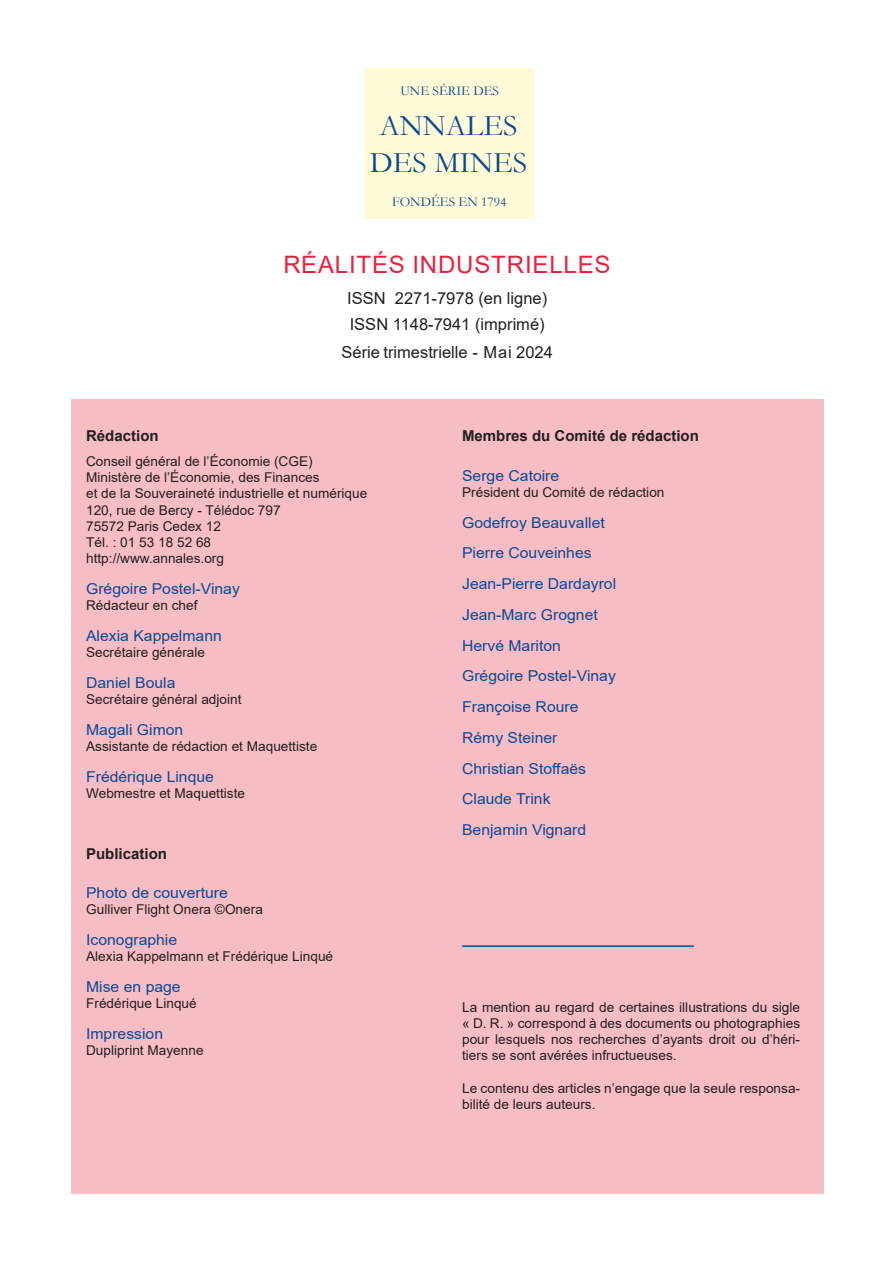
<style>
.page{position:relative;width:893px;height:1263px;background:#fff}
.page>*{position:absolute;margin:0;border:0;box-sizing:border-box;transform-origin:0 0}
.t1{font:30px/37.5px "Garamond";color:#0a4a92;text-align:center}
.t2{font:24px "Arial";letter-spacing:.035em;color:#e6223e}
.t3{font:16.5px/26.2px "Arial";color:#231f20}
.t4{font:15px/30.8px "Arial";color:#0a4a92;scale:1.05 1}
.t5{font:700 15px "Arial";color:#231f20}
.t6{font:13.5px/16.2px "Arial";color:#231f20}
.t7{font:13.5px "Garamond";color:#0a4a92}
</style>
<div class="page">
<div style="left:364px;top:69px;width:170px;height:150px;background:#fffad8"></div>
<div style="left:72px;top:400px;width:752px;height:794px;background:#f7bdc5"></div>
<hr style="left:462px;top:945px;width:232px;height:2px;background:#0a4a92">
<p class="t7" style="left:400px;top:82px;width:100px">UNE SÉRIE DES</p>
<p class="t1" style="left:370px;top:106px;width:159px">ANNALES<br>DES MINES</p>
<p class="t7" style="left:392px;top:193px;width:116px">FONDÉES EN 1794</p>
<p class="t2" style="left:283px;top:248px;width:329px">RÉALITÉS INDUSTRIELLES</p>
<p class="t3" style="left:347px;top:285px;width:201px">ISSN 2271-7978 (en ligne)<br>ISSN 1148-7941 (imprimé)</p>
<p class="t3" style="left:342px;top:339px;width:213px">Série trimestrielle - Mai 2024</p>
<p class="t5" style="left:86px;top:425px;width:74px">Rédaction</p>
<p class="t6" style="left:86px;top:453px;width:283px">Conseil général de l’Économie (CGE)<br>Ministère de l’Économie, des Finances<br>et de la Souveraineté industrielle et numérique<br>120, rue de Bercy - Télédoc 797<br>75572 Paris Cedex 12<br>Tél. : 01 53 18 52 68<br>http://www.annales.org</p>
<p class="t4" style="left:86px;top:573px;width:148px">Grégoire Postel-Vinay</p>
<p class="t6" style="left:86px;top:597px;width:113px">Rédacteur en chef</p>
<p class="t4" style="left:86px;top:620px;width:131px">Alexia Kappelmann</p>
<p class="t6" style="left:86px;top:644px;width:120px">Secrétaire générale</p>
<p class="t4" style="left:86px;top:667px;width:87px">Daniel Boula</p>
<p class="t6" style="left:86px;top:691px;width:157px">Secrétaire général adjoint</p>
<p class="t4" style="left:86px;top:714px;width:94px">Magali Gimon</p>
<p class="t6" style="left:86px;top:738px;width:233px">Assistante de rédaction et Maquettiste</p>
<p class="t4" style="left:86px;top:761px;width:123px">Frédérique Linque</p>
<p class="t6" style="left:86px;top:785px;width:160px">Webmestre et Maquettiste</p>
<p class="t5" style="left:86px;top:843px;width:82px">Publication</p>
<p class="t4" style="left:86px;top:877px;width:137px">Photo de couverture</p>
<p class="t6" style="left:86px;top:901px;width:178px">Gulliver Flight Onera ©Onera</p>
<p class="t4" style="left:86px;top:924px;width:88px">Iconographie</p>
<p class="t6" style="left:86px;top:948px;width:249px">Alexia Kappelmann et Frédérique Linqué</p>
<p class="t4" style="left:86px;top:971px;width:92px">Mise en page</p>
<p class="t6" style="left:86px;top:995px;width:112px">Frédérique Linqué</p>
<p class="t4" style="left:86px;top:1018px;width:75px">Impression</p>
<p class="t6" style="left:86px;top:1042px;width:119px">Dupliprint Mayenne</p>
<p class="t5" style="left:462px;top:425px;width:238px">Membres du Comité de rédaction</p>
<p class="t4" style="left:462px;top:460px;width:94px">Serge Catoire</p>
<p class="t6" style="left:462px;top:484px;width:204px">Président du Comité de rédaction</p>
<p class="t4" style="left:462px;top:507px;width:148px">Godefroy Beauvallet<br>Pierre Couveinhes<br>Jean-Pierre Dardayrol<br>Jean-Marc Grognet<br>Hervé Mariton<br>Grégoire Postel-Vinay<br>Françoise Roure<br>Rémy Steiner<br>Christian Stoffaës<br>Claude Trink<br>Benjamin Vignard</p>
<p class="t6" style="left:462px;top:999px;width:340px;text-align:justify">La mention au regard de certaines illustrations du sigle « D. R. » correspond à des documents ou photographies pour lesquels nos recherches d’ayants droit ou d’héri&shy;tiers se sont avérées infructueuses.</p>
<p class="t6" style="left:462px;top:1080px;width:340px">Le contenu des articles n’engage que la seule responsa&shy;bilité de leurs auteurs.</p>
</div>
